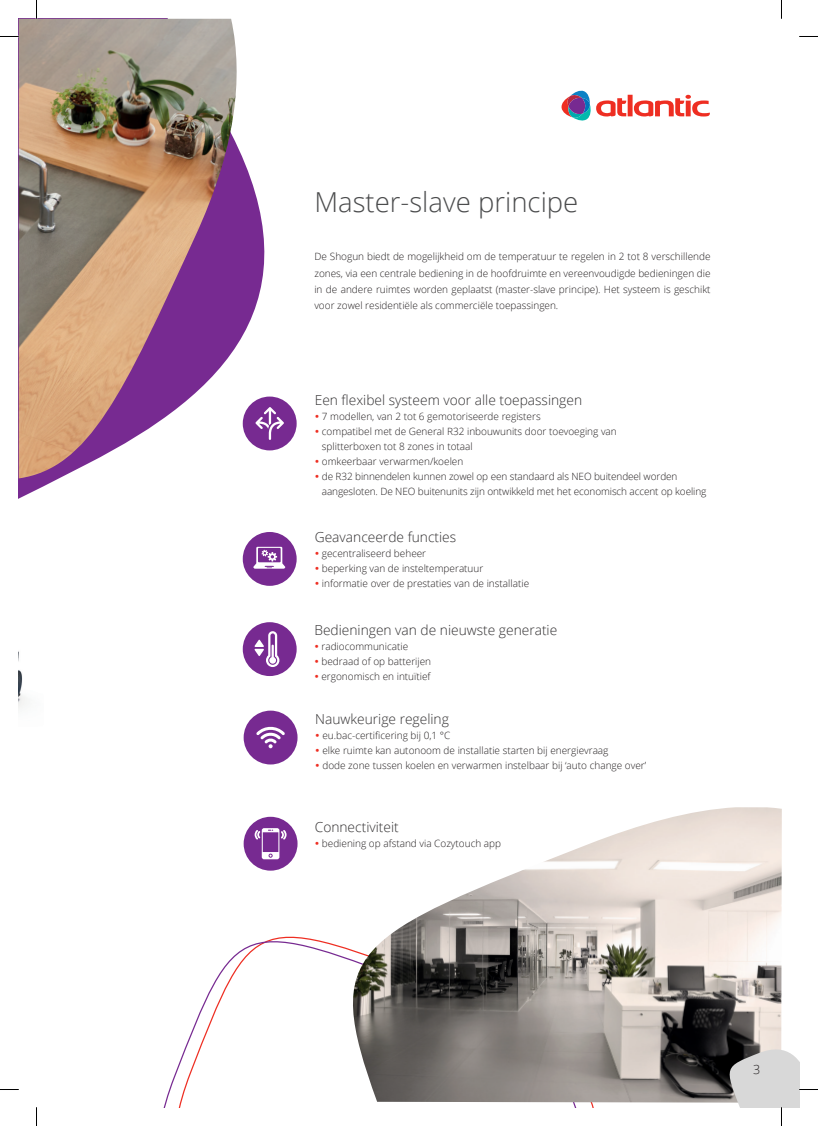
<style>
.page{position:relative;width:818px;height:1126px;background:#fff}
.page>*{position:absolute;margin:0;border:0;box-sizing:border-box;transform-origin:0 0}
.t1{font:300 27.5px "Open Sans";color:#4b4c4d}
.t2{font:300 13.75px "Open Sans";color:#312f30}
.t3{font:300 12.5px "Open Sans";color:#231f20}
.t4{font:300 10px/16.2px "Open Sans";color:#231f20}
.s1{color:#ee2e22}
</style>
<div class="page">
<img style="left:19px;top:670px;width:6px;height:38px">
<svg style="left:164px;top:936px;width:452px;height:171px"></svg>
<svg style="left:19px;top:161px;width:278px;height:425px"></svg>
<div style="left:242px;top:396px;width:54px;height:54px;background:#772a91;border-radius:50%"></div>
<svg style="left:255px;top:407px;width:29px;height:33px"></svg>
<img style="left:19px;top:19px;width:225px;height:459px">
<img style="left:337px;top:807px;width:444px;height:295px">
<div style="left:242px;top:532px;width:54px;height:53px;background:#772a91;border-radius:50%"></div>
<svg style="left:253px;top:546px;width:32px;height:22px"></svg>
<div style="left:243px;top:710px;width:54px;height:54px;background:#772a91;border-radius:50%"></div>
<svg style="left:256px;top:726px;width:29px;height:22px"></svg>
<div style="left:243px;top:816px;width:54px;height:54px;background:#772a91;border-radius:50%"></div>
<svg style="left:254px;top:828px;width:32px;height:31px"></svg>
<div style="left:242px;top:622px;width:54px;height:54px;background:#772a91;border-radius:50%"></div>
<svg style="left:254px;top:631px;width:25px;height:36px"></svg>
<svg style="left:561px;top:91px;width:148px;height:29px"></svg>
<svg style="left:0;top:36px;width:19px;height:1px"></svg>
<svg style="left:799px;top:36px;width:18px;height:1px"></svg>
<svg style="left:0;top:1089px;width:19px;height:1px"></svg>
<svg style="left:36px;top:0;width:1px;height:19px"></svg>
<svg style="left:36px;top:1107px;width:1px;height:18px"></svg>
<svg style="left:723px;top:1041px;width:94px;height:84px"></svg>
<h1 class="t1" style="left:314px;top:183px;width:265px">Master-slave principe</h1>
<p class="t4" style="left:314px;top:248px;width:397px;text-align:justify">De Shogun biedt de mogelijkheid om de temperatuur te regelen in 2 tot 8 verschillende zones, via een centrale bediening in de hoofdruimte en vereenvoudigde bedieningen die in de andere ruimtes worden geplaatst (master-slave principe). Het systeem is geschikt voor zowel residentiële als commerciële toepassingen.</p>
<h2 class="t2" style="left:314px;top:390px;width:269px">Een flexibel systeem voor alle toepassingen</h2>
<p class="t4" style="left:314px;top:407px;width:227px"><span class="s1">•</span> 7 modellen, van 2 tot 6 gemotoriseerde registers</p>
<p class="t4" style="left:322px;top:423px;width:296px;line-height:15px;text-indent:-7px"><span class="s1">•</span> compatibel met de General R32 inbouwunits door toevoeging van splitterboxen tot 8 zones in totaal</p>
<p class="t4" style="left:314px;top:452px;width:150px"><span class="s1">•</span> omkeerbaar verwarmen/koelen</p>
<p class="t4" style="left:322px;top:468px;width:386px;line-height:15px;text-indent:-7px"><span class="s1">•</span> de R32 binnendelen kunnen zowel op een standaard als NEO buitendeel worden aangesloten. De NEO buitenunits zijn ontwikkeld met het economisch accent op koeling</p>
<h2 class="t2" style="left:314px;top:527px;width:143px">Geavanceerde functies</h2>
<p class="t4" style="left:314px;top:545px;width:113px"><span class="s1">•</span> gecentraliseerd beheer</p>
<p class="t4" style="left:314px;top:560px;width:170px"><span class="s1">•</span> beperking van de insteltemperatuur</p>
<p class="t4" style="left:314px;top:575px;width:216px"><span class="s1">•</span> informatie over de prestaties van de installatie</p>
<h2 class="t2" style="left:314px;top:620px;width:244px">Bedieningen van de nieuwste generatie</h2>
<p class="t4" style="left:314px;top:638px;width:95px"><span class="s1">•</span> radiocommunicatie</p>
<p class="t4" style="left:314px;top:653px;width:118px"><span class="s1">•</span> bedraad of op batterijen</p>
<p class="t4" style="left:314px;top:668px;width:118px"><span class="s1">•</span> ergonomisch en intuïtief</p>
<h2 class="t2" style="left:315px;top:709px;width:135px">Nauwkeurige regeling</h2>
<p class="t4" style="left:315px;top:727px;width:136px"><span class="s1">•</span> eu.bac-certificering bij 0,1 °C</p>
<p class="t4" style="left:315px;top:742px;width:294px"><span class="s1">•</span> elke ruimte kan autonoom de installatie starten bij energievraag</p>
<p class="t4" style="left:315px;top:757px;width:332px"><span class="s1">•</span> dode zone tussen koelen en verwarmen instelbaar bij ‘auto change over’</p>
<h2 class="t2" style="left:314px;top:817px;width:85px">Connectiviteit</h2>
<p class="t4" style="left:314px;top:835px;width:188px"><span class="s1">•</span> bediening op afstand via Cozytouch app</p>
<p class="t3" style="left:752px;top:1060px;width:9px">3</p>
</div>
